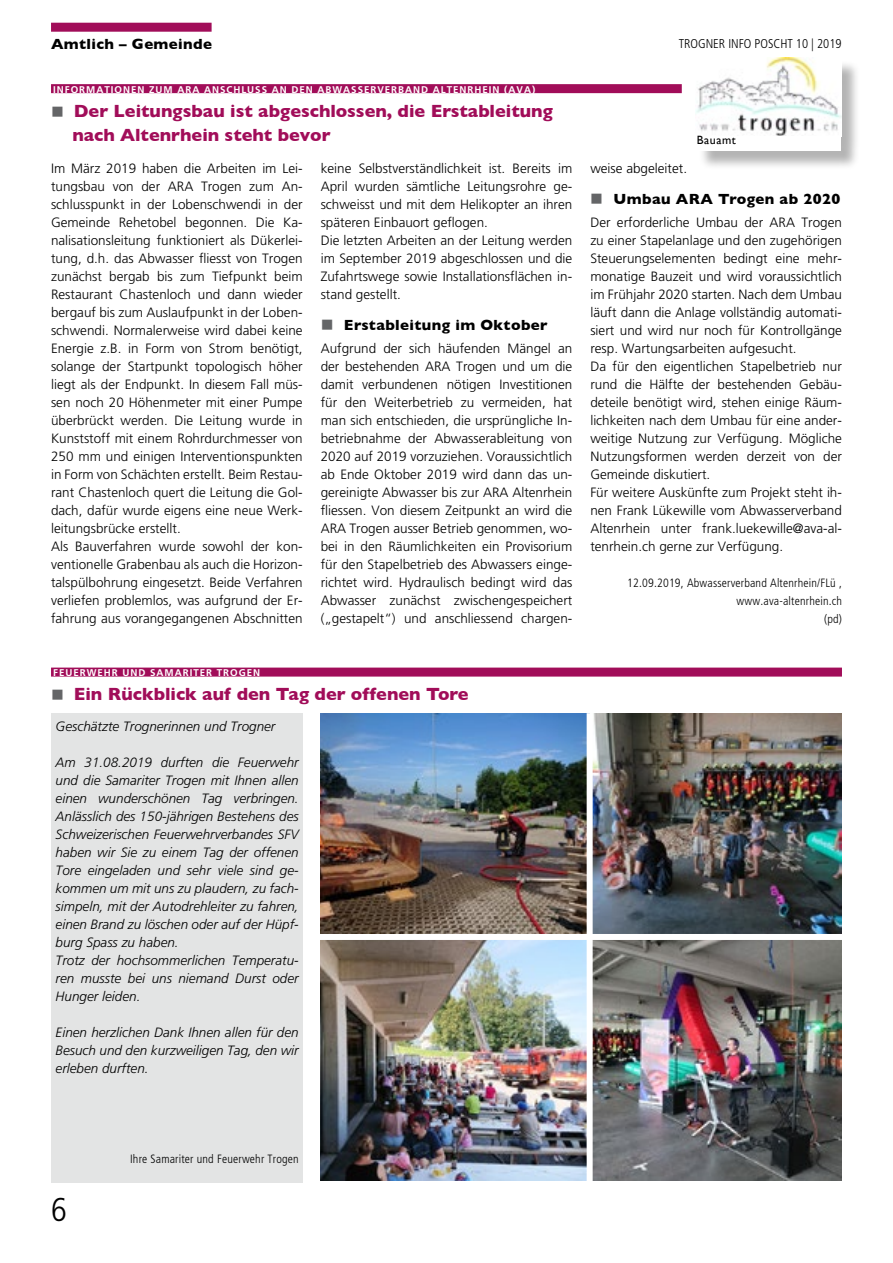
<style>
.page{position:relative;width:893px;height:1263px;background:#fff}
.page>*{position:absolute;margin:0;border:0;box-sizing:border-box;transform-origin:0 0}
.t1{font:300 condensed 33px "Frutiger";color:#000}
.t2{font:700 18px/24px "Gill Sans";color:#a10d59}
.t3{font:700 15px "Gill Sans";letter-spacing:.025em;color:#000}
.t4{font:300 13.5px/18px "Frutiger";color:#000}
.t5{font:italic 300 13.5px/18px "Frutiger";color:#000}
.t6{font:300 condensed 12.75px "Frutiger";color:#000}
.t7{font:300 condensed 12px/18px "Frutiger";letter-spacing:.015em;color:#000;text-align:right}
.t8{font:12px "Gill Sans";letter-spacing:.05em;color:#000}
.t9{font:700 9.75px "Frutiger";letter-spacing:.1em;color:#fff}
</style>
<div class="page">
<div style="left:51px;top:23px;width:161px;height:9px;background:#a10d59"></div>
<div style="left:51px;top:84px;width:631px;height:9px;background:#a10d59"></div>
<div style="left:698px;top:60px;width:162px;height:110px;background:#000;opacity:.3"></div>
<img style="left:696px;top:58px;width:146px;height:78px">
<div style="left:697px;top:136px;width:144px;height:15px;background:#fff"></div>
<div style="left:51px;top:713px;width:252px;height:469px;background:#e3e4e4"></div>
<img style="left:320px;top:713px;width:522px;height:468px">
<div style="left:51px;top:668px;width:791px;height:9px;background:#a10d59"></div>
<div style="left:312px;top:934px;width:558px;height:6px;background:#fff"></div>
<div style="left:587px;top:713px;width:6px;height:482px;background:#fff"></div>
<p class="t3" style="left:51px;top:32px;width:162px">Amtlich – Gemeinde</p>
<p class="t9" style="left:53px;top:84px;width:484px">INFORMATIONEN ZUM ARA ANSCHLUSS AN DEN ABWASSERVERBAND ALTENRHEIN (AVA)</p>
<h2 class="t2" style="left:72px;top:98px;width:482px">Der Leitungsbau ist abgeschlossen, die Erstableitung nach Altenrhein steht bevor</h2>
<p class="t4" style="left:51px;top:160px;width:253px">Im März 2019 haben die Arbeiten im Lei&shy;tungsbau von der ARA Trogen zum An&shy;schlusspunkt in der Lobenschwendi in der Gemeinde Rehetobel begonnen. Die Ka&shy;nalisationsleitung funktioniert als Dükerlei&shy;tung, d.h. das Abwasser fliesst von Trogen zunächst bergab bis zum Tiefpunkt beim Restaurant Chastenloch und dann wieder bergauf bis zum Auslaufpunkt in der Loben&shy;schwendi. Normalerweise wird dabei keine Energie z.B. in Form von Strom benötigt, solange der Startpunkt topologisch höher liegt als der Endpunkt. In diesem Fall müs&shy;sen noch 20 Höhenmeter mit einer Pumpe überbrückt werden. Die Leitung wurde in Kunststoff mit einem Rohrdurchmesser von 250 mm und einigen Interventionspunkten in Form von Schächten erstellt. Beim Restau&shy;rant Chastenloch quert die Leitung die Gol&shy;dach, dafür wurde eigens eine neue Werk&shy;leitungsbrücke erstellt.<br>Als Bauverfahren wurde sowohl der kon&shy;ventionelle Grabenbau als auch die Horizon&shy;talspülbohrung eingesetzt. Beide Verfahren verliefen problemlos, was aufgrund der Er&shy;fahrung aus vorangegangenen Abschnitten</p>
<p class="t4" style="left:321px;top:159px;width:253px">keine Selbstverständlichkeit ist. Bereits im April wurden sämtliche Leitungsrohre ge&shy;schweisst und mit dem Helikopter an ihren späteren Einbauort geflogen.<br>Die letzten Arbeiten an der Leitung werden im September 2019 abgeschlossen und die Zufahrtswege sowie Installationsflächen in&shy;stand gestellt.</p>
<p class="t3" style="left:344px;top:313px;width:205px">Erstableitung im Oktober</p>
<p class="t4" style="left:321px;top:340px;width:253px;text-align:justify">Aufgrund der sich häufenden Mängel an der bestehenden ARA Trogen und um die damit verbundenen nötigen Investitionen für den Weiterbetrieb zu vermeiden, hat man sich entschieden, die ursprüngliche In&shy;betriebnahme der Abwasserableitung von 2020 auf 2019 vorzuziehen. Voraussichtlich ab Ende Oktober 2019 wird dann das un&shy;gereinigte Abwasser bis zur ARA Altenrhein fliessen. Von diesem Zeitpunkt an wird die ARA Trogen ausser Betrieb genommen, wo&shy;bei in den Räumlichkeiten ein Provisorium für den Stapelbetrieb des Abwassers einge&shy;richtet wird. Hydraulisch bedingt wird das Abwasser zunächst zwischengespeichert („gestapelt“) und anschliessend chargen-</p>
<p class="t9" style="left:53px;top:667px;width:209px">FEUERWEHR UND SAMARITER TROGEN</p>
<h2 class="t2" style="left:74px;top:681px;width:396px">Ein Rückblick auf den Tag der offenen Tore</h2>
<p class="t5" style="left:56px;top:718px;width:221px">Geschätzte Trognerinnen und Trogner</p>
<p class="t5" style="left:56px;top:754px;width:245px">Am 31.08.2019 durften die Feuerwehr und die Samariter Trogen mit Ihnen allen einen wunderschönen Tag verbringen.<br>Anlässlich des 150-jährigen Bestehens des Schweizerischen Feuerwehrverbandes SFV haben wir Sie zu einem Tag der offenen Tore eingeladen und sehr viele sind ge&shy;kommen um mit uns zu plaudern, zu fach&shy;simpeln, mit der Autodrehleiter zu fahren, einen Brand zu löschen oder auf der Hüpf&shy;burg Spass zu haben.<br>Trotz der hochsommerlichen Temperatu&shy;ren musste bei uns niemand Durst oder Hunger leiden.</p>
<p class="t5" style="left:56px;top:1024px;width:245px;text-align:justify">Einen herzlichen Dank Ihnen allen für den Besuch und den kurzweiligen Tag, den wir erleben durften.</p>
<p class="t6" style="left:679px;top:36px;width:164px">TROGNER INFO POSCHT 10 | 2019</p>
<p class="t8" style="left:697px;top:133px;width:41px">Bauamt</p>
<p class="t4" style="left:590px;top:160px;width:98px">weise abgeleitet.</p>
<p class="t3" style="left:614px;top:187px;width:228px">Umbau ARA Trogen ab 2020</p>
<p class="t4" style="left:590px;top:214px;width:253px">Der erforderliche Umbau der ARA Trogen zu einer Stapelanlage und den zugehörigen Steuerungselementen bedingt eine mehr&shy;monatige Bauzeit und wird voraussichtlich im Frühjahr 2020 starten. Nach dem Umbau läuft dann die Anlage vollständig automati&shy;siert und wird nur noch für Kontrollgänge resp. Wartungsarbeiten aufgesucht.<br>Da für den eigentlichen Stapelbetrieb nur rund die Hälfte der bestehenden Gebäu&shy;deteile benötigt wird, stehen einige Räum&shy;lichkeiten nach dem Umbau für eine ander&shy;weitige Nutzung zur Verfügung. Mögliche Nutzungsformen werden derzeit von der Gemeinde diskutiert.<br>Für weitere Auskünfte zum Projekt steht ih&shy;nen Frank Lükewille vom Abwasserverband Altenrhein unter frank.luekewille@ava-al&shy;tenrhein.ch gerne zur Verfügung.</p>
<p class="t7" style="left:627px;top:574px;width:216px">12.09.2019, Abwasserverband Altenrhein/FLü , www.ava-altenrhein.ch<br>(pd)</p>
<h1 class="t1" style="left:51px;top:1191px;width:17px">6</h1>
<p class="t7" style="left:130px;top:1150px;width:170px">Ihre Samariter und Feuerwehr Trogen</p>
</div>
